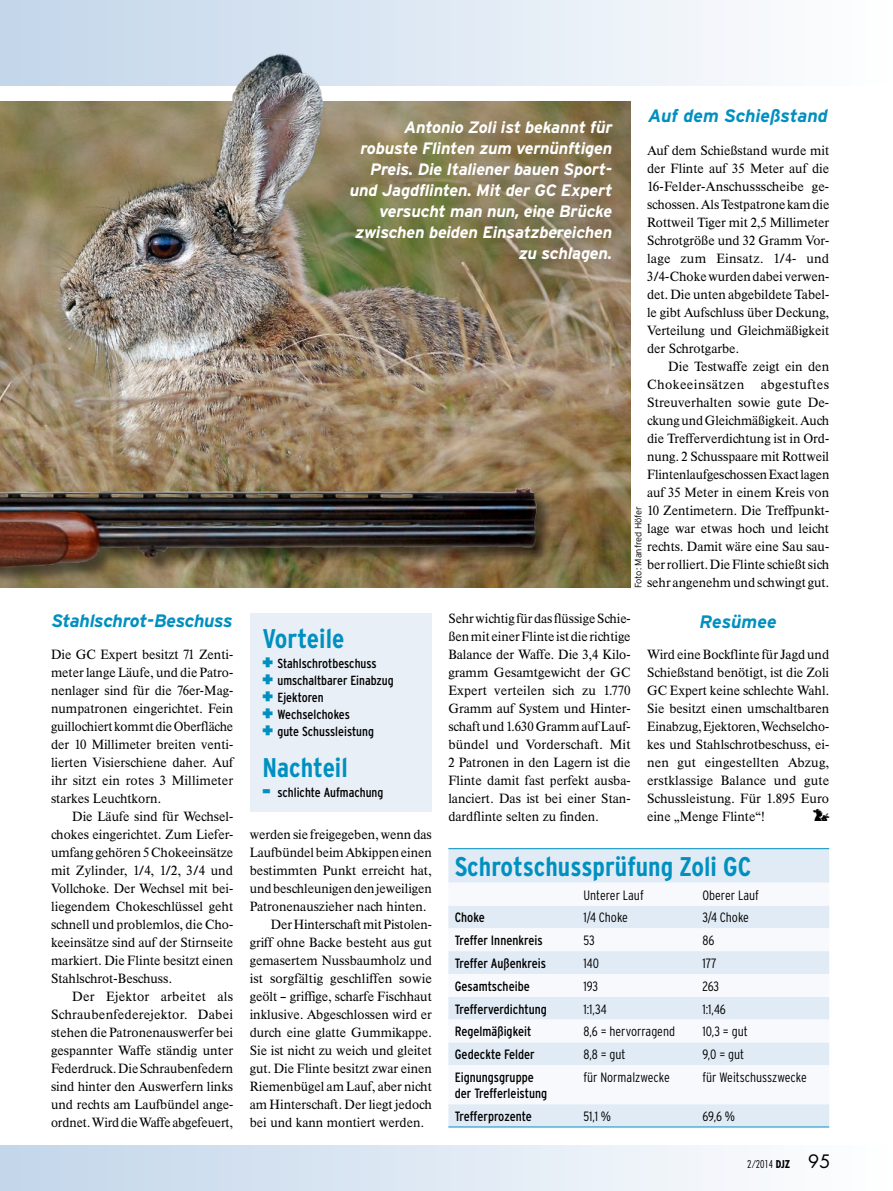
<style>
.page{position:relative;width:893px;height:1191px;background:#fff}
.page>*{position:absolute;margin:0;border:0;box-sizing:border-box;transform-origin:0 0}
.Ausrüstung_Kasten__T{font:700 condensed 27px "Parey Interstate";color:#0090c0}
.Ausrüstung__Zwischen{font:italic 700 18px "Parey Interstate";letter-spacing:-.01em;color:#0090c0}
.t1{font:18px "DJZ Sonderzeichen";color:#000}
.Ausrüstung__Vorspann{font:italic 700 16.5px/21px "Parey Interstate";letter-spacing:-.015em;color:#fff;text-align:right}
.t2{font:300 condensed 13.5px "Parey Interstate";color:#000}
.t3{font:condensed 13.5px/16.2px "Parey Interstate";color:#000}
.Ausrüstung__Text_mit{font:500 13.2px/18px "Parey Times BQ";color:#000;text-align:justify}
.Ausrüstung__Text_ohn{font:500 13.2px/18px "Parey Times BQ";color:#000;text-align:justify}
.Ausrüstung_Kasten__T-2{font:condensed 13.2px "Parey Interstate";color:#000}
.t4{font:10.5px "Parey Futura Std Con Lig";color:#000}
.Bildnachweis{font:300 9.3px "Parey Interstate";letter-spacing:-.01em;color:#000}
.s1{font-weight:900;font-stretch:normal;font-size:16.5px;color:#0090c0}
.s2{font-family:"Parey Futura";font-weight:700;font-stretch:condensed}
.s3{font-family:"Parey Futura";font-size:18px}
</style>
<div class="page">
<div style="left:0;top:0;width:893px;height:85px;background:linear-gradient(to right,#c2d6ea,#fff)"></div>
<div style="left:0;top:1145px;width:893px;height:46px;background:linear-gradient(to right,#c2d6ea,#fff)"></div>
<img style="left:1px;top:101px;width:629px;height:486px">
<img style="left:227px;top:54px;width:96px;height:68px">
<hr style="left:0;top:101px;width:1px;height:486px;background:#dbf4fe">
<img style="left:0;top:337px;width:592px;height:422px">
<div style="left:448px;top:849px;width:381px;height:277px;background:#e1ebf5"></div>
<svg style="left:448px;top:882px;width:381px;height:222px"></svg>
<hr style="left:448px;top:848px;width:129px;height:1px;background:#0090c0">
<hr style="left:577px;top:848px;width:119px;height:1px;background:#0090c0">
<hr style="left:696px;top:848px;width:133px;height:1px;background:#0090c0">
<hr style="left:448px;top:1126px;width:129px;height:1px;background:#0090c0">
<hr style="left:577px;top:1126px;width:119px;height:1px;background:#0090c0">
<hr style="left:696px;top:1126px;width:133px;height:1px;background:#0090c0">
<div style="left:250px;top:614px;width:181px;height:198px;background:#e8eff7"></div>
<p class="Ausrüstung__Zwischen" style="left:51px;top:610px;width:183px">Stahlschrot-Beschuss</p>
<p class="Ausrüstung__Text_ohn" style="left:51px;top:646px;width:184px">Die GC Expert besitzt 71 Zenti&shy;meter lange Läufe, und die Patro&shy;nenlager sind für die 76er-Mag&shy;numpatronen eingerichtet. Fein guillochiert kommt die Oberfläche der 10 Millimeter breiten venti&shy;lierten Visierschiene daher. Auf ihr sitzt ein rotes 3 Millimeter starkes Leuchtkorn.</p>
<p class="Ausrüstung__Text_mit" style="left:51px;top:808px;width:184px;text-indent:21px">Die Läufe sind für Wechsel&shy;chokes eingerichtet. Zum Liefer&shy;umfang gehören 5 Chokeeinsätze mit Zylinder, 1/4, 1/2, 3/4 und Vollchoke. Der Wechsel mit bei&shy;liegendem Chokeschlüssel geht schnell und problemlos, die Cho&shy;keeinsätze sind auf der Stirnseite markiert. Die Flinte besitzt einen Stahlschrot-Beschuss.</p>
<p class="Ausrüstung__Text_mit" style="left:51px;top:988px;width:184px;text-indent:21px">Der Ejektor arbeitet als Schraubenfederejektor. Dabei stehen die Patronenauswerfer bei gespannter Waffe ständig unter Federdruck. Die Schraubenfedern sind hinter den Auswerfern links und rechts am Laufbündel ange&shy;ordnet. Wird die Waffe abgefeuert,</p>
<p class="Ausrüstung__Zwischen" style="left:648px;top:105px;width:181px">Auf dem Schießstand</p>
<p class="Ausrüstung__Text_ohn" style="left:647px;top:142px;width:184px">Auf dem Schießstand wurde mit der Flinte auf 35 Meter auf die 16-Felder-Anschussscheibe ge&shy;schossen. Als Testpatrone kam die Rottweil Tiger mit 2,5 Millimeter Schrotgröße und 32 Gramm Vor&shy;lage zum Einsatz. 1/4- und 3/4-Choke wurden dabei verwen&shy;det. Die unten abgebildete Tabel&shy;le gibt Aufschluss über Deckung, Verteilung und Gleichmäßigkeit der Schrotgarbe.</p>
<p class="Ausrüstung__Text_mit" style="left:647px;top:358px;width:184px;text-indent:21px">Die Testwaffe zeigt ein den Chokeeinsätzen abgestuftes Streuverhalten sowie gute De&shy;ckung und Gleichmäßigkeit. Auch die Trefferverdichtung ist in Ord&shy;nung. 2 Schusspaare mit Rottweil Flintenlaufgeschossen Exact lagen auf 35 Meter in einem Kreis von 10 Zentimetern. Die Treffpunkt&shy;lage war etwas hoch und leicht rechts. Damit wäre eine Sau sau&shy;ber rolliert. Die Flinte schießt sich sehr angenehm und schwingt gut.</p>
<p class="Ausrüstung__Zwischen" style="left:700px;top:611px;width:78px">Resümee</p>
<p class="Ausrüstung__Text_ohn" style="left:647px;top:646px;width:184px">Wird eine Bockflinte für Jagd und Schießstand benötigt, ist die Zoli GC Expert keine schlechte Wahl.<br>Sie besitzt einen umschaltbaren Einabzug, Ejektoren, Wechselcho&shy;kes und Stahlschrotbeschuss, ei&shy;nen gut eingestellten Abzug, erstklassige Balance und gute Schussleistung. Für 1.895 Euro eine „Menge Flinte“!</p>
<p class="Ausrüstung_Kasten__T" style="left:455px;top:851px;width:298px">Schrotschussprüfung Zoli GC</p>
<p class="t2" style="left:583px;top:887px;width:62px">Unterer Lauf</p>
<p class="t2" style="left:702px;top:887px;width:58px">Oberer Lauf</p>
<p class="t3" style="left:455px;top:909px;width:32px">Choke</p>
<p class="t2" style="left:583px;top:910px;width:46px">1/4 Choke</p>
<p class="t2" style="left:702px;top:910px;width:48px">3/4 Choke</p>
<p class="t3" style="left:455px;top:932px;width:89px">Treffer Innenkreis</p>
<p class="t2" style="left:583px;top:932px;width:13px">53</p>
<p class="t2" style="left:702px;top:932px;width:13px">86</p>
<p class="t3" style="left:455px;top:955px;width:93px">Treffer Außenkreis</p>
<p class="t2" style="left:583px;top:955px;width:17px">140</p>
<p class="t2" style="left:702px;top:955px;width:16px">177</p>
<p class="t3" style="left:455px;top:977px;width:77px">Gesamtscheibe</p>
<p class="t2" style="left:583px;top:978px;width:16px">193</p>
<p class="t2" style="left:702px;top:978px;width:18px">263</p>
<p class="t3" style="left:455px;top:1000px;width:94px">Trefferverdichtung</p>
<p class="t2" style="left:583px;top:1001px;width:25px">1:1,34</p>
<p class="t2" style="left:702px;top:1001px;width:25px">1:1,46</p>
<p class="t3" style="left:455px;top:1023px;width:78px">Regelmäßigkeit</p>
<p class="t2" style="left:583px;top:1024px;width:93px">8,6 = hervorragend</p>
<p class="t2" style="left:702px;top:1024px;width:47px">10,3 = gut</p>
<p class="t3" style="left:455px;top:1046px;width:82px">Gedeckte Felder</p>
<p class="t2" style="left:583px;top:1046px;width:44px">8,8 = gut</p>
<p class="t2" style="left:702px;top:1046px;width:43px">9,0 = gut</p>
<p class="t3" style="left:455px;top:1069px;width:94px">Eignungsgruppe der Trefferleistung</p>
<p class="t2" style="left:583px;top:1069px;width:88px">für Normalzwecke</p>
<p class="t2" style="left:702px;top:1069px;width:106px">für Weitschusszwecke</p>
<p class="t3" style="left:455px;top:1108px;width:79px">Trefferprozente</p>
<p class="t2" style="left:583px;top:1108px;width:29px">51,1 %</p>
<p class="t2" style="left:702px;top:1108px;width:34px">69,6 %</p>
<p class="Ausrüstung__Vorspann" style="left:350px;top:116px;width:264px">Antonio Zoli ist bekannt für robuste Flinten zum vernünftigen<br>Preis. Die Italiener bauen Sport&shy;und Jagdflinten. Mit der GC Expert versucht man nun, eine Brücke zwischen beiden Einsatzbereichen zu schlagen.</p>
<p class="Bildnachweis" style="left:633px;top:588px;width:84px;rotate:-90deg">Foto: Manfred Höfer</p>
<p class="Ausrüstung__Text_ohn" style="left:448px;top:610px;width:184px">Sehr wichtig für das flüssige Schie&shy;ßen mit einer Flinte ist die richtige Balance der Waffe. Die 3,4 Kilo&shy;gramm Gesamtgewicht der GC Expert verteilen sich zu 1.770<br>Gramm auf System und Hinter&shy;schaft und 1.630 Gramm auf Lauf&shy;bündel und Vorderschaft. Mit 2 Patronen in den Lagern ist die Flinte damit fast perfekt ausba&shy;lanciert. Das ist bei einer Stan&shy;dardflinte selten zu finden.</p>
<p class="Ausrüstung_Kasten__T" style="left:262px;top:623px;width:83px">Vorteile</p>
<p class="Ausrüstung_Kasten__T-2" style="left:262px;top:656px;width:116px"><span class="s1">+</span> Stahlschrotbeschuss</p>
<p class="Ausrüstung_Kasten__T-2" style="left:262px;top:673px;width:133px"><span class="s1">+</span> umschaltbarer Einabzug</p>
<p class="Ausrüstung_Kasten__T-2" style="left:262px;top:690px;width:63px"><span class="s1">+</span> Ejektoren</p>
<p class="Ausrüstung_Kasten__T-2" style="left:262px;top:707px;width:89px"><span class="s1">+</span> Wechselchokes</p>
<p class="Ausrüstung_Kasten__T-2" style="left:262px;top:724px;width:113px"><span class="s1">+</span> gute Schussleistung</p>
<p class="Ausrüstung_Kasten__T" style="left:262px;top:752px;width:87px">Nachteil</p>
<p class="Ausrüstung_Kasten__T-2" style="left:262px;top:784px;width:122px"><span class="s1">-</span> schlichte Aufmachung</p>
<p class="t1" style="left:813px;top:805px;width:18px">j</p>
<p class="Ausrüstung__Text_mit" style="left:250px;top:826px;width:184px">werden sie freigegeben, wenn das Laufbündel beim Abkippen einen bestimmten Punkt erreicht hat, und beschleunigen den jeweiligen Patronenauszieher nach hinten.</p>
<p class="Ausrüstung__Text_mit" style="left:250px;top:916px;width:184px;text-indent:21px">Der Hinterschaft mit Pistolen&shy;griff ohne Backe besteht aus gut gemasertem Nussbaumholz und ist sorgfältig geschliffen sowie geölt – griffige, scharfe Fischhaut inklusive. Abgeschlossen wird er durch eine glatte Gummikappe.<br>Sie ist nicht zu weich und gleitet gut. Die Flinte besitzt zwar einen Riemenbügel am Lauf, aber nicht am Hinterschaft. Der liegt jedoch bei und kann montiert werden.</p>
<p class="t4" style="left:747px;top:1157px;width:85px">2/2014 <span class="s2">DJZ</span> <span class="s3">95</span></p>
</div>
